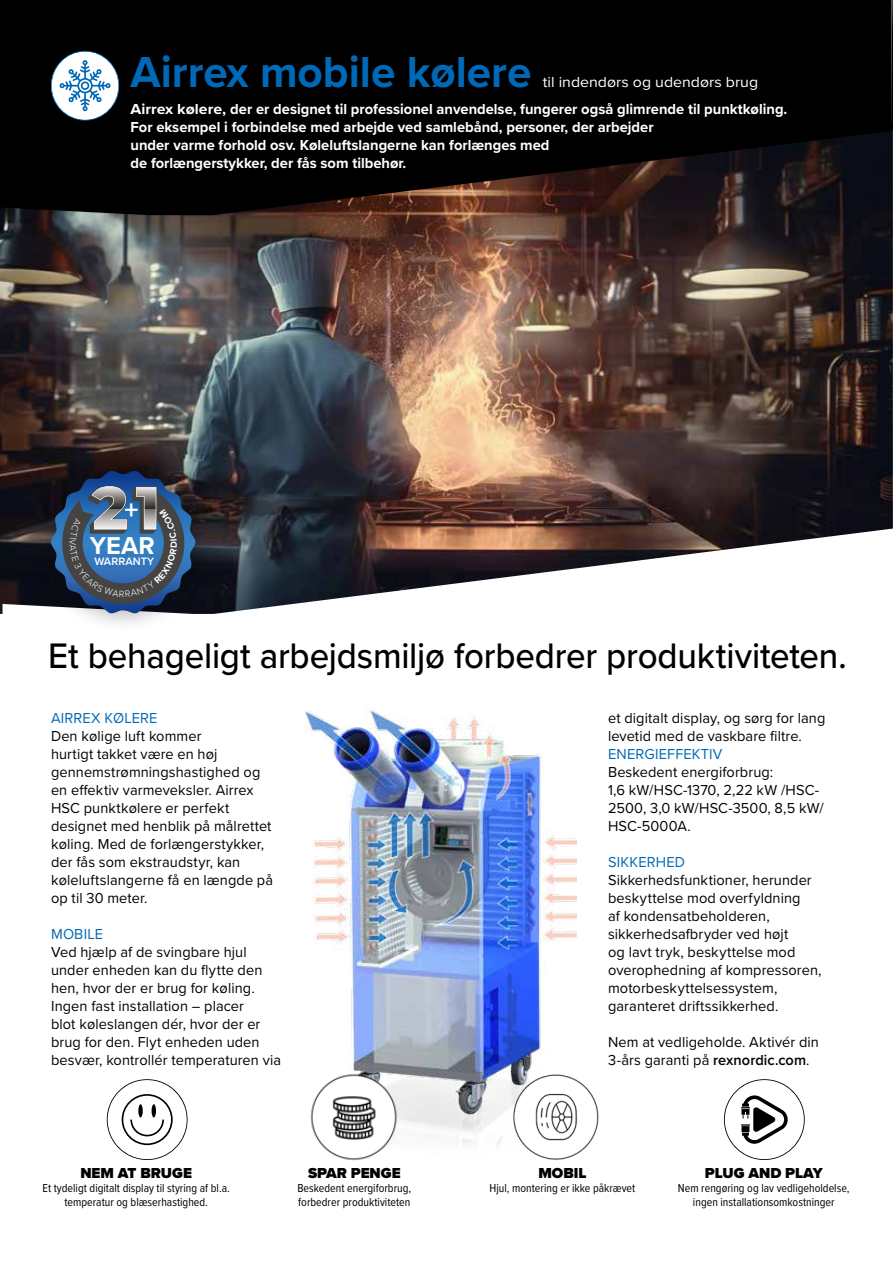
<style>
.page{position:relative;width:893px;height:1263px;background:#fff}
.page>*{position:absolute;margin:0;border:0;box-sizing:border-box;transform-origin:0 0}
.t1{font:700 45px "Proxima Nova";color:#0069b7}
.t2{font:500 36.75px "Proxima Nova";letter-spacing:-.005em;color:#000;scale:.95 1}
.t3{font:700 27.3px "Proxima Nova";color:#fff}
.t4{font:700 25.35px "Proxima Nova";color:#fff}
.t5{font:15px/18px "Proxima Nova";letter-spacing:.005em;color:#000}
.t6{font:700 15px/18px "Proxima Nova";color:#fff;scale:1.06 1}
.t7{font:15px "Proxima Nova";letter-spacing:.01em;color:#0069b7}
.t8{font:900 15px "Proxima Nova";color:#000}
.t9{font:15px "Proxima Nova";color:#fff;scale:1.06 1}
.t10{font:12px/14.4px "Proxima Nova Cond";color:#000;text-align:center}
.t11{font:600 11.1px "Proxima Nova";color:#fff}
.s1{font-weight:600}
</style>
<div class="page">
<img style="left:0;top:131px;width:893px;height:483px">
<svg style="left:0;top:0;width:892px;height:215px;background:#070404"></svg>
<svg style="left:891px;top:0;width:2px;height:131px"></svg>
<div style="left:31px;top:451px;width:185px;height:182px;background:#000;opacity:.25"></div>
<svg style="left:51px;top:51px;width:68px;height:70px"></svg>
<img style="left:304px;top:710px;width:272px;height:435px">
<img style="left:506px;top:1069px;width:93px;height:91px">
<svg style="left:724px;top:1079px;width:81px;height:81px"></svg>
<svg style="left:107px;top:1079px;width:81px;height:81px"></svg>
<img style="left:306px;top:1069px;width:97px;height:92px">
<svg style="left:51px;top:471px;width:144px;height:143px;background:#3c5472"></svg>
<h1 class="t1" style="left:131px;top:38px;width:402px">Airrex mobile kølere</h1>
<p class="t9" style="left:543px;top:70px;width:205px">til indendørs og udendørs brug</p>
<p class="t6" style="left:131px;top:99px;width:621px">Airrex kølere, der er designet til professionel anvendelse, fungerer også glimrende til punktkøling.<br>For eksempel i forbindelse med arbejde ved samlebånd, personer, der arbejder<br>under varme forhold osv. Køleluftslangerne kan forlænges med<br>de forlængerstykker, der fås som tilbehør.</p>
<h3 class="t3" style="left:125px;top:490px;width:15px">+</h3>
<h3 class="t4" style="left:90px;top:527px;width:66px">YEAR</h3>
<p class="t11" style="left:94px;top:553px;width:61px">WARRANTY</p>
<h2 class="t2" style="left:48px;top:629px;width:842px">Et behageligt arbejdsmiljø forbedrer produktiviteten.</h2>
<p class="t7" style="left:51px;top:706px;width:108px">AIRREX KØLERE</p>
<p class="t5" style="left:51px;top:726px;width:224px">Den kølige luft kommer<br>hurtigt takket være en høj gennemstrømningshastighed og en effektiv varmeveksler. Airrex<br>HSC punktkølere er perfekt designet med henblik på målrettet køling. Med de forlængerstykker, der fås som ekstraudstyr, kan køleluftslangerne få en længde på op til 30 meter.</p>
<p class="t7" style="left:51px;top:922px;width:54px">MOBILE</p>
<p class="t5" style="left:51px;top:942px;width:231px">Ved hjælp af de svingbare hjul under enheden kan du flytte den hen, hvor der er brug for køling.<br>Ingen fast installation – placer<br>blot køleslangen dér, hvor der er brug for den. Flyt enheden uden besvær, kontrollér temperaturen via</p>
<p class="t8" style="left:80px;top:1161px;width:113px">NEM AT BRUGE</p>
<p class="t10" style="left:43px;top:1180px;width:189px">Et tydeligt digitalt display til styring af bl.a. temperatur og blæserhastighed.</p>
<p class="t8" style="left:308px;top:1161px;width:94px">SPAR PENGE</p>
<p class="t10" style="left:297px;top:1180px;width:115px;text-align:left">Beskedent energiforbrug, forbedrer produktiviteten</p>
<p class="t5" style="left:608px;top:708px;width:219px">et digitalt display, og sørg for lang levetid med de vaskbare filtre.</p>
<p class="t7" style="left:608px;top:742px;width:116px">ENERGIEFFEKTIV</p>
<p class="t5" style="left:608px;top:762px;width:217px">Beskedent energiforbrug:<br>1,6 kW/HSC-1370, 2,22 kW /HSC-<br>2500, 3,0 kW/HSC-3500, 8,5 kW/<br>HSC-5000A.</p>
<p class="t7" style="left:608px;top:850px;width:79px">SIKKERHED</p>
<p class="t5" style="left:608px;top:870px;width:215px">Sikkerhedsfunktioner, herunder beskyttelse mod overfyldning<br>af kondensatbeholderen, sikkerhedsafbryder ved højt<br>og lavt tryk, beskyttelse mod overophedning af kompressoren, motorbeskyttelsessystem, garanteret driftssikkerhed.</p>
<p class="t5" style="left:608px;top:1032px;width:212px">Nem at vedligeholde. Aktivér din<br>3-års garanti på <span class="s1">rexnordic.com</span>.</p>
<p class="t8" style="left:538px;top:1161px;width:50px">MOBIL</p>
<p class="t10" style="left:489px;top:1180px;width:147px">Hjul, montering er ikke påkrævet</p>
<p class="t8" style="left:705px;top:1161px;width:119px">PLUG AND PLAY</p>
<p class="t10" style="left:678px;top:1180px;width:173px">Nem rengøring og lav vedligeholdelse, ingen installationsomkostninger</p>
</div>
